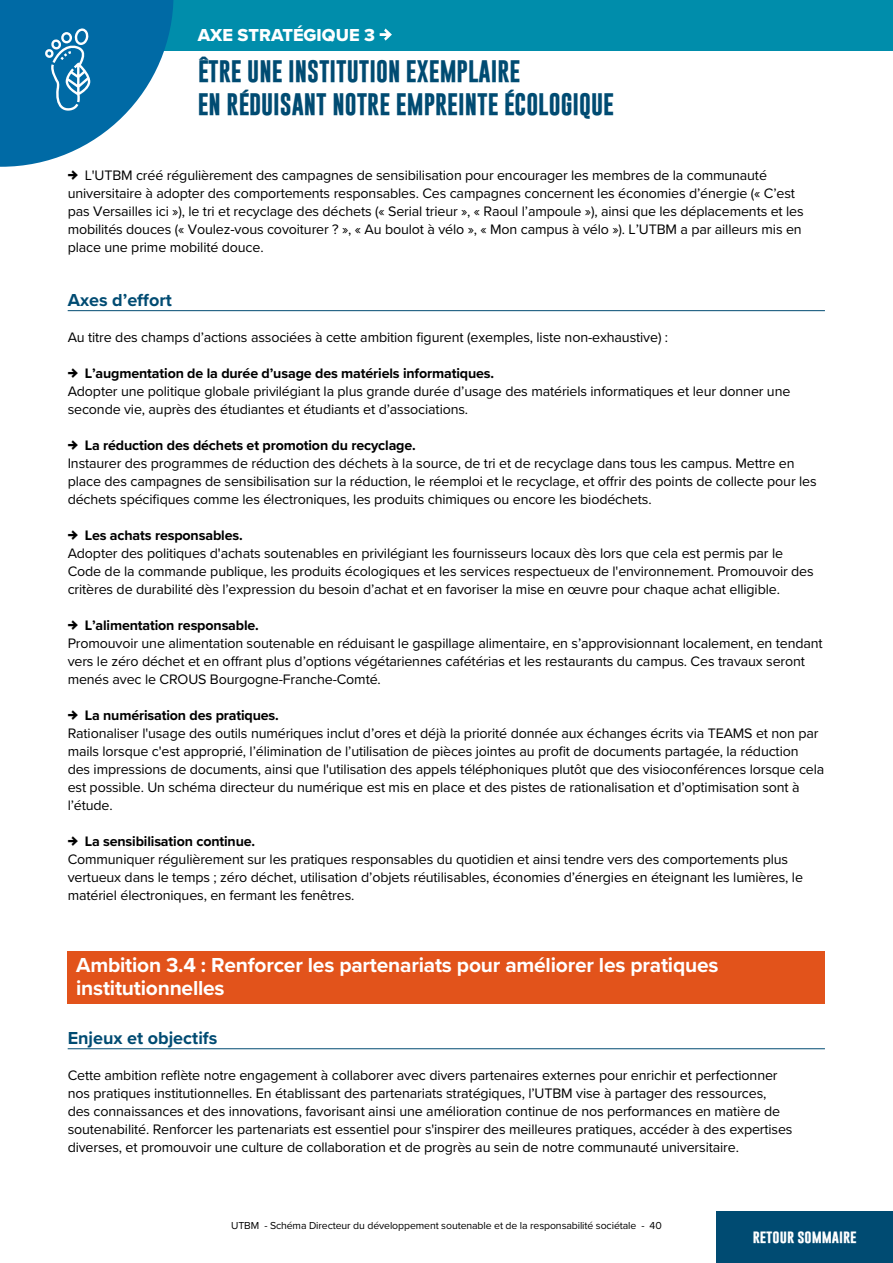
<style>
.page{position:relative;width:893px;height:1263px;background:#fff}
.page>*{position:absolute;margin:0;border:0;box-sizing:border-box;transform-origin:0 0}
.t1{font:700 22.5px/33px "Gobold";color:#004b72}
.t2{font:700 21px/22.5px "Proxima Nova";letter-spacing:-.01em;color:#fff}
.t3{font:700 18px "Proxima Nova";color:#004b72}
.t4{font:18px "Proxima Nova Extrabld";color:#fff}
.t5{font:14.25px/18px "Proxima Nova";letter-spacing:-.01em;color:#000}
.t6{font:700 14.25px "Proxima Nova";letter-spacing:-.01em;color:#000}
.t7{font:700 13.5px "Gobold";color:#fff}
.t8{font:10.5px "Proxima Nova";letter-spacing:-.01em;color:#000}
</style>
<div class="page">
<div style="left:68px;top:0;width:825px;height:51px;background:#008dab"></div>
<svg style="left:380px;top:29px;width:12px;height:12px"></svg>
<hr style="left:68px;top:1048px;width:757px;height:1px;background:#004b72">
<hr style="left:68px;top:310px;width:757px;height:1px;background:#004b72">
<div style="left:68px;top:951px;width:757px;height:52px;background:#e2531b"></div>
<div style="left:716px;top:1212px;width:177px;height:51px;background:#004b72"></div>
<svg style="left:0;top:0;width:174px;height:167px"></svg>
<p class="t4" style="left:198px;top:21px;width:179px">AXE STRATÉGIQUE 3</p>
<h1 class="t1" style="left:198px;top:55px;width:418px">ÊTRE UNE INSTITUTION EXEMPLAIRE<br>EN RÉDUISANT NOTRE EMPREINTE ÉCOLOGIQUE</h1>
<p class="t5" style="left:68px;top:166px;width:738px;text-indent:17px">L'UTBM créé régulièrement des campagnes de sensibilisation pour encourager les membres de la communauté universitaire à adopter des comportements responsables. Ces campagnes concernent les économies d’énergie (« C’est pas Versailles ici »), le tri et recyclage des déchets (« Serial trieur », « Raoul l’ampoule »), ainsi que les déplacements et les mobilités douces (« Voulez-vous covoiturer ? », « Au boulot à vélo », « Mon campus à vélo »). L’UTBM a par ailleurs mis en place une prime mobilité douce.</p>
<h4 class="t3" style="left:68px;top:287px;width:106px">Axes d’efort</h4>
<p class="t5" style="left:68px;top:328px;width:602px">Au titre des champs d’actions associées à cette ambition fgurent (exemples, liste non-exhaustive) :</p>
<p class="t6" style="left:85px;top:363px;width:411px">L’augmentation de la durée d’usage des matériels informatiques.</p>
<p class="t5" style="left:68px;top:382px;width:724px">Adopter une politique globale privilégiant la plus grande durée d’usage des matériels informatiques et leur donner une seconde vie, auprès des étudiantes et étudiants et d’associations.</p>
<p class="t6" style="left:85px;top:435px;width:333px">La réduction des déchets et promotion du recyclage.</p>
<p class="t5" style="left:68px;top:454px;width:750px">Instaurer des programmes de réduction des déchets à la source, de tri et de recyclage dans tous les campus. Mettre en place des campagnes de sensibilisation sur la réduction, le réemploi et le recyclage, et ofrir des points de collecte pour les déchets spécifques comme les électroniques, les produits chimiques ou encore les biodéchets.</p>
<p class="t6" style="left:85px;top:525px;width:160px">Les achats responsables.</p>
<p class="t5" style="left:68px;top:544px;width:748px">Adopter des politiques d'achats soutenables en privilégiant les fournisseurs locaux dès lors que cela est permis par le<br>Code de la commande publique, les produits écologiques et les services respectueux de l'environnement. Promouvoir des critères de durabilité dès l’expression du besoin d’achat et en favoriser la mise en œuvre pour chaque achat elligible.</p>
<p class="t6" style="left:85px;top:615px;width:176px">L’alimentation responsable.</p>
<p class="t5" style="left:68px;top:634px;width:757px">Promouvoir une alimentation soutenable en réduisant le gaspillage alimentaire, en s’approvisionnant localement, en tendant vers le zéro déchet et en ofrant plus d’options végétariennes cafétérias et les restaurants du campus. Ces travaux seront menés avec le CROUS Bourgogne-Franche-Comté.</p>
<p class="t6" style="left:85px;top:705px;width:196px">La numérisation des pratiques.</p>
<p class="t5" style="left:68px;top:724px;width:758px">Rationaliser l'usage des outils numériques inclut d’ores et déjà la priorité donnée aux échanges écrits via TEAMS et non par mails lorsque c'est approprié, l’élimination de l’utilisation de pièces jointes au proft de documents partagée, la réduction des impressions de documents, ainsi que l'utilisation des appels téléphoniques plutôt que des visioconférences lorsque cela est possible. Un schéma directeur du numérique est mis en place et des pistes de rationalisation et d’optimisation sont à l’étude.</p>
<p class="t6" style="left:85px;top:831px;width:172px">La sensibilisation continue.</p>
<p class="t5" style="left:68px;top:850px;width:737px">Communiquer régulièrement sur les pratiques responsables du quotidien et ainsi tendre vers des comportements plus vertueux dans le temps ; zéro déchet, utilisation d’objets réutilisables, économies d’énergies en éteignant les lumières, le matériel électroniques, en fermant les fenêtres.</p>
<p class="t2" style="left:76px;top:953px;width:644px">Ambition 3.4 : Renforcer les partenariats pour améliorer les pratiques institutionnelles</p>
<h4 class="t3" style="left:68px;top:1025px;width:151px">Enjeux et objectifs</h4>
<p class="t5" style="left:68px;top:1066px;width:726px">Cette ambition refète notre engagement à collaborer avec divers partenaires externes pour enrichir et perfectionner nos pratiques institutionnelles. En établissant des partenariats stratégiques, l’UTBM vise à partager des ressources, des connaissances et des innovations, favorisant ainsi une amélioration continue de nos performances en matière de soutenabilité. Renforcer les partenariats est essentiel pour s'inspirer des meilleures pratiques, accéder à des expertises diverses, et promouvoir une culture de collaboration et de progrès au sein de notre communauté universitaire.</p>
<p class="t8" style="left:231px;top:1217px;width:432px">UTBM - Schéma Directeur du développement soutenable et de la responsabilité sociétale - 40</p>
<p class="t7" style="left:753px;top:1228px;width:105px">retour sommaire</p>
</div>
